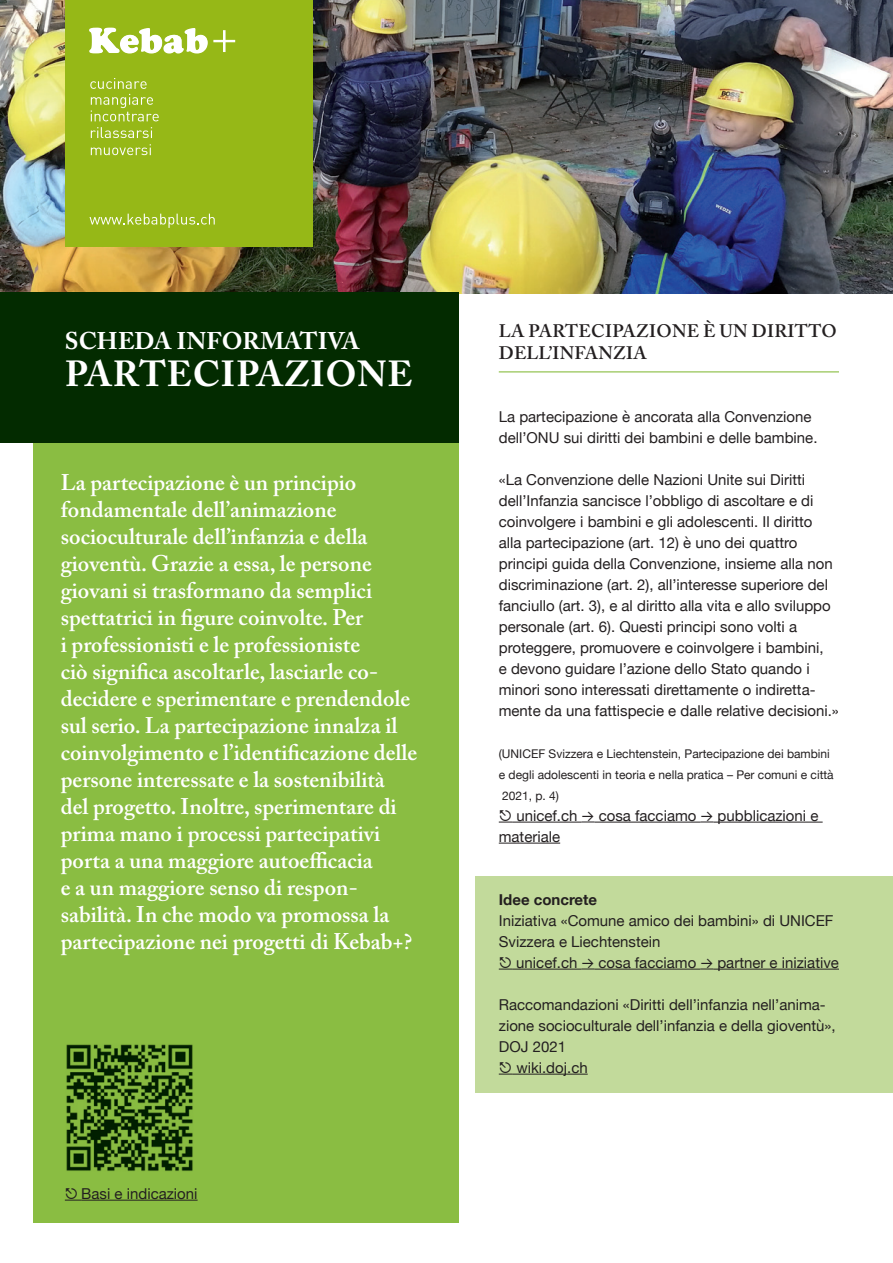
<style>
.page{position:relative;width:893px;height:1263px;background:#fff}
.page>*{position:absolute;margin:0;border:0;box-sizing:border-box;transform-origin:0 0}
.titel{font:700 36px "Adobe Caslon Pro";letter-spacing:.02em;color:#fff}
.titel-2{font:700 24px "Adobe Caslon Pro";letter-spacing:.005em;color:#fff}
.t1{font:600 22.5px/27px "Adobe Caslon Pro";color:#fff}
.titel_Kopie{font:600 18px/21.6px "Adobe Caslon Pro";letter-spacing:.015em;color:#231f20}
.mengen{font:15px/21px "Helvetica Neue";color:#231f20}
.mengen-2{font:700 15px "Helvetica Neue";color:#231f20}
.mengen-3{font:12px/21px "Helvetica Neue";color:#231f20}
.s1{font-family:"Akkurat"}
</style>
<div class="page">
<div style="left:475px;top:877px;width:418px;height:216px;background:#c2da9b"></div>
<img style="left:0;top:0;width:893px;height:293px">
<div style="left:0;top:292px;width:458px;height:151px;background:#032b00"></div>
<div style="left:33px;top:443px;width:425px;height:779px;background:#8abd42"></div>
<hr style="left:499px;top:371px;width:340px;height:1px;background:#8abd42">
<hr style="left:512px;top:822px;width:70px;height:1px;background:#231f20">
<svg style="left:582px;top:822px;width:12px;height:1px"></svg>
<hr style="left:594px;top:822px;width:107px;height:1px;background:#231f20">
<svg style="left:701px;top:822px;width:12px;height:1px"></svg>
<hr style="left:713px;top:822px;width:110px;height:1px;background:#231f20">
<hr style="left:499px;top:843px;width:61px;height:1px;background:#231f20">
<hr style="left:512px;top:969px;width:70px;height:1px;background:#231f20">
<svg style="left:582px;top:969px;width:12px;height:1px"></svg>
<hr style="left:594px;top:969px;width:106px;height:1px;background:#231f20">
<svg style="left:700px;top:969px;width:13px;height:1px"></svg>
<hr style="left:713px;top:969px;width:126px;height:1px;background:#231f20">
<hr style="left:512px;top:1074px;width:76px;height:1px;background:#231f20">
<div style="left:65px;top:0;width:247px;height:247px;background:#96b817"></div>
<svg style="left:89px;top:28px;width:146px;height:26px"></svg>
<svg style="left:89px;top:214px;width:126px;height:14px"></svg>
<svg style="left:90px;top:78px;width:69px;height:43px"></svg>
<svg style="left:91px;top:127px;width:61px;height:11px"></svg>
<svg style="left:91px;top:144px;width:60px;height:11px"></svg>
<img style="left:66px;top:1044px;width:127px;height:127px">
<hr style="left:81px;top:1200px;width:117px;height:1px;background:#231f20">
<svg style="left:499px;top:821px;width:13px;height:2px"></svg>
<svg style="left:499px;top:968px;width:13px;height:2px"></svg>
<svg style="left:499px;top:1073px;width:13px;height:2px"></svg>
<svg style="left:65px;top:1199px;width:16px;height:2px"></svg>
<p class="titel-2" style="left:65px;top:326px;width:296px">SCHEDA INFORMATIVA</p>
<p class="titel" style="left:65px;top:353px;width:349px">PARTECIPAZIONE</p>
<p class="t1" style="left:61px;top:468px;width:358px">La partecipazione è un principio fondamentale dell’animazione socioculturale dell’infanzia e della gioventù. Grazie a essa, le persone giovani si trasformano da semplici spettatrici in figure coinvolte. Per<br>i professionisti e le professioniste<br>ciò significa ascoltarle, lasciarle co&shy;decidere e sperimentare e prendendole sul serio. La partecipazione innalza il coinvolgimento e l’identificazione delle persone interessate e la sostenibilità del progetto. Inoltre, sperimentare di prima mano i processi partecipativi porta a una maggiore autoefficacia<br>e a un maggiore senso di respon&shy;sabilità. In che modo va promossa la partecipazione nei progetti di Kebab+?</p>
<p class="mengen" style="left:81px;top:1184px;width:118px">Basi e indicazioni</p>
<p class="titel_Kopie" style="left:499px;top:320px;width:339px">LA PARTECIPAZIONE È UN DIRITTO<br>DELL’INFANZIA</p>
<p class="mengen" style="left:499px;top:407px;width:320px">La partecipazione è ancorata alla Convenzione dell’ONU sui diritti dei bambini e delle bambine.</p>
<p class="mengen" style="left:499px;top:470px;width:342px">«La Convenzione delle Nazioni Unite sui Diritti dell’Infanzia sancisce l’obbligo di ascoltare e di coinvolgere i bambini e gli adolescenti. Il diritto alla partecipazione (art. 12) è uno dei quattro principi guida della Convenzione, insieme alla non discriminazione (art. 2), all’interesse superiore del fanciullo (art. 3), e al diritto alla vita e allo sviluppo personale (art. 6). Questi principi sono volti a proteggere, promuovere e coinvolgere i bambini,<br>e devono guidare l’azione dello Stato quando i minori sono interessati direttamente o indiretta&shy;mente da una fattispecie e dalle relative decisioni.»</p>
<p class="mengen-3" style="left:499px;top:743px;width:336px">(UNICEF Svizzera e Liechtenstein, Partecipazione dei bambini e degli adolescenti in teoria e nella pratica – Per comuni e città</p>
<p class="mengen-3" style="left:502px;top:785px;width:58px">2021, p. 4)</p>
<p class="mengen" style="left:499px;top:806px;width:321px;text-indent:18px">unicef.ch <span class="s1">≥</span> cosa facciamo <span class="s1">≥</span> pubblicazioni e materiale</p>
<p class="mengen-2" style="left:499px;top:887px;width:100px">Idee concrete</p>
<p class="mengen" style="left:499px;top:911px;width:336px">Iniziativa «Comune amico dei bambini» di UNICEF<br>Svizzera e Liechtenstein</p>
<p class="mengen" style="left:516px;top:953px;width:324px">unicef.ch <span class="s1">≥</span> cosa facciamo <span class="s1">≥</span> partner e iniziative</p>
<p class="mengen" style="left:499px;top:995px;width:338px">Raccomandazioni «Diritti dell’infanzia nell’anima&shy;zione socioculturale dell’infanzia e della gioventù»,<br>DOJ 2021</p>
<p class="mengen" style="left:516px;top:1058px;width:73px">wiki.doj.ch</p>
</div>
